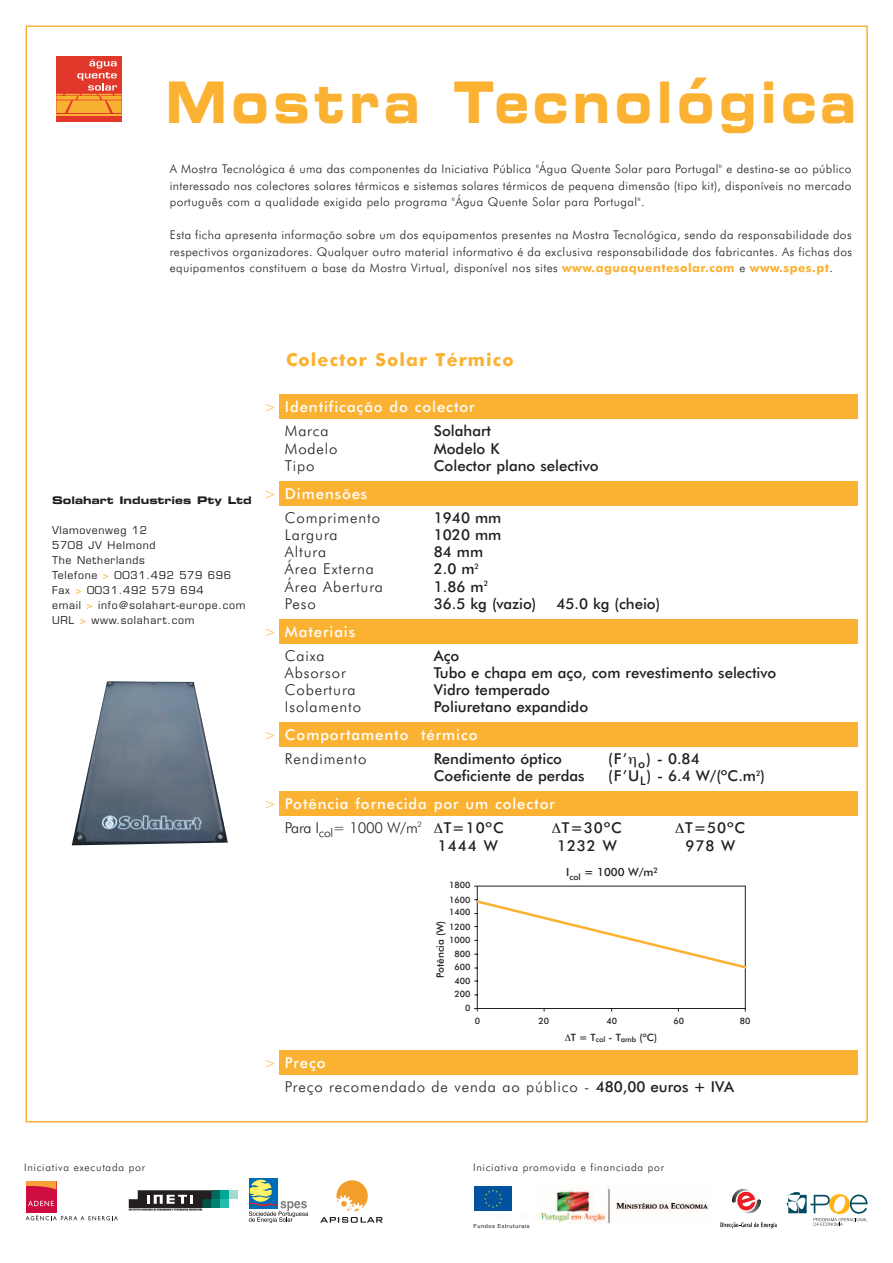
<style>
.page{position:relative;width:893px;height:1263px;background:#fff}
.page>*{position:absolute;margin:0;border:0;box-sizing:border-box;transform-origin:0 0}
.t1{font:57.3px "Eurostile Bold Extended Two";letter-spacing:.1em;color:#fbb131;scale:.8 1}
.t2{font:700 18px "Futura BT";letter-spacing:.06em;color:#fbb131}
.t3{font:500 15px "Futura BT";color:#231f20}
.t4{font:300 15px/24px "Futura BT";letter-spacing:.06em;color:#231f20}
.t5{font:500 15px/24px "Futura BT";letter-spacing:.06em;color:#fff}
.t6{font:500 15px/27.8px "Futura BT";letter-spacing:.03em;color:#231f20}
.t7{font:300 12px/16.5px "Futura BT";letter-spacing:.035em;color:#231f20;text-align:justify}
.t8{font:500 11.4px "Futura BT";color:#231f20}
.t9{font:10.5px/15px "Eurostile";letter-spacing:.07em;color:#231f20}
.t10{font:300 10.5px "Futura BT";letter-spacing:.07em;color:#231f20}
.t11{font:10.5px "Eurostile Bold Extended Two";color:#231f20}
.t12{font:500 10.05px "Futura BT";color:#231f20}
.t13{font:500 8.85px/14.1px "Futura BT";color:#231f20}
.t14{font:5.55px "Helvetica";letter-spacing:.1em;color:#231f20}
.s1{font-weight:700;color:#fbb131}
.s2{color:#fbb131}
.s3{font-weight:300;color:#fbb131}
.s4{font-weight:300;color:#231f20}
.s5{font-weight:500;color:#fff}
.s6{color:#fff}
.s7{color:#231f20}
.s8{font-weight:500}
</style>
<div class="page">
<div style="left:279px;top:395px;width:579px;height:24px;background:#fbb131"></div>
<div style="left:279px;top:1050px;width:579px;height:25px;background:#fbb131"></div>
<div style="left:279px;top:791px;width:579px;height:24px;background:#fbb131"></div>
<div style="left:279px;top:723px;width:579px;height:24px;background:#fbb131"></div>
<div style="left:279px;top:619px;width:579px;height:24px;background:#fbb131"></div>
<div style="left:279px;top:481px;width:579px;height:24px;background:#fbb131"></div>
<div style="left:26px;top:1181px;width:30px;height:31px;background:#cd0d40"></div>
<svg style="left:26px;top:1181px;width:30px;height:9px"></svg>
<svg style="left:28px;top:1201px;width:26px;height:5px"></svg>
<svg style="left:26px;top:1215px;width:92px;height:5px"></svg>
<svg style="left:249px;top:1178px;width:29px;height:2px"></svg>
<svg style="left:249px;top:1180px;width:59px;height:43px"></svg>
<svg style="left:320px;top:1180px;width:63px;height:43px"></svg>
<div style="left:229px;top:1190px;width:9px;height:9px;background:#a4d9d2"></div>
<div style="left:220px;top:1190px;width:9px;height:9px;background:#00a895"></div>
<div style="left:211px;top:1190px;width:9px;height:9px;background:#006a5d"></div>
<div style="left:220px;top:1199px;width:9px;height:9px;background:#25bcac"></div>
<div style="left:211px;top:1199px;width:9px;height:9px;background:#008172"></div>
<svg style="left:129px;top:1190px;width:82px;height:21px"></svg>
<img style="left:72px;top:681px;width:156px;height:164px">
<svg style="left:786px;top:1192px;width:81px;height:34px"></svg>
<div style="left:474px;top:1186px;width:37px;height:25px;background:#0153a0"></div>
<svg style="left:479px;top:1190px;width:43px;height:29px"></svg>
<svg style="left:731px;top:1189px;width:30px;height:24px"></svg>
<svg style="left:720px;top:1222px;width:56px;height:6px"></svg>
<img style="left:540px;top:1187px;width:169px;height:38px">
<hr style="left:477px;top:886px;width:1px;height:125px;background:#231f20">
<hr style="left:474px;top:1008px;width:271px;height:1px;background:#231f20">
<hr style="left:745px;top:886px;width:1px;height:126px;background:#231f20">
<hr style="left:474px;top:886px;width:271px;height:1px;background:#231f20">
<svg style="left:474px;top:898px;width:273px;height:73px"></svg>
<svg style="left:56px;top:56px;width:66px;height:66px"></svg>
<h1 class="t1" style="left:166px;top:82px;width:864px">Mostra Tecnológica</h1>
<p class="t7" style="left:170px;top:162px;width:683px">A Mostra Tecnológica é uma das componentes da Iniciativa Pública "Água Quente Solar para Portugal" e destina-se ao público interessado nos colectores solares térmicos e sistemas solares térmicos de pequena dimensão (tipo kit), disponíveis no mercado português com a qualidade exigida pelo programa "Água Quente Solar para Portugal".</p>
<p class="t7" style="left:170px;top:228px;width:683px">Esta ficha apresenta informação sobre um dos equipamentos presentes na Mostra Tecnológica, sendo da responsabilidade dos respectivos organizadores. Qualquer outro material informativo é da exclusiva responsabilidade dos fabricantes. As fichas dos equipamentos constituem a base da Mostra Virtual, disponível nos sites <span class="s1">www.aguaquentesolar.com</span> e <span class="s1">www.spes.pt</span>.</p>
<h2 class="t2" style="left:286px;top:354px;width:229px">Colector Solar Térmico</h2>
<p class="t11" style="left:52px;top:496px;width:201px">Solahart Industries Pty Ltd</p>
<p class="t9" style="left:52px;top:524px;width:195px">Vlamovenweg 12<br>5708 JV Helmond<br>The Netherlands<br>Telefone <span class="s2">&gt;</span> 0031.492 579 696<br>Fax <span class="s2">&gt;</span> 0031.492 579 694<br>email <span class="s2">&gt;</span> info@solahart-europe.com<br>URL <span class="s2">&gt;</span> www.solahart.com</p>
<p class="t5" style="left:285px;top:397px;width:191px;text-indent:-21px"><span class="s3">&gt;</span> Identificação do colector<br><span class="s4">Marca</span></p>
<p class="t3" style="left:434px;top:426px;width:59px">Solahart</p>
<p class="t4" style="left:285px;top:438px;width:54px">Modelo</p>
<p class="t3" style="left:434px;top:443px;width:67px">Modelo K</p>
<p class="t4" style="left:285px;top:455px;width:31px">Tipo</p>
<p class="t3" style="left:434px;top:460px;width:166px">Colector plano selectivo</p>
<p class="t4" style="left:285px;top:483px;width:97px;text-indent:-21px"><span class="s2">&gt;</span> <span class="s5">Dimensões<br></span>Comprimento</p>
<p class="t3" style="left:434px;top:512px;width:69px">1940 mm</p>
<p class="t4" style="left:285px;top:524px;width:54px">Largura</p>
<p class="t3" style="left:434px;top:529px;width:69px">1020 mm</p>
<p class="t4" style="left:285px;top:542px;width:43px">Altura</p>
<p class="t3" style="left:434px;top:546px;width:51px">84 mm</p>
<p class="t4" style="left:285px;top:559px;width:90px">Área Externa</p>
<p class="t3" style="left:434px;top:564px;width:47px">2.0 m<sup>2</sup></p>
<p class="t4" style="left:285px;top:576px;width:100px">Área Abertura</p>
<p class="t3" style="left:434px;top:581px;width:56px">1.86 m<sup>2</sup></p>
<p class="t4" style="left:285px;top:593px;width:32px">Peso</p>
<p class="t3" style="left:434px;top:598px;width:104px">36.5 kg (vazio)</p>
<p class="t3" style="left:556px;top:598px;width:105px">45.0 kg (cheio)</p>
<p class="t5" style="left:285px;top:621px;width:72px;text-indent:-21px"><span class="s3">&gt;</span> Materiais<br><span class="s4">Caixa</span></p>
<p class="t3" style="left:434px;top:650px;width:27px">Aço</p>
<p class="t4" style="left:285px;top:662px;width:62px">Absorsor</p>
<p class="t3" style="left:434px;top:667px;width:344px">Tubo e chapa em aço, com revestimento selectivo</p>
<p class="t4" style="left:285px;top:680px;width:72px">Cobertura</p>
<p class="t3" style="left:434px;top:684px;width:118px">Vidro temperado</p>
<p class="t4" style="left:285px;top:697px;width:78px">Isolamento</p>
<p class="t6" style="left:264px;top:695px;width:326px;text-indent:170px">Poliuretano expandido <span class="s3">&gt;</span> <span class="s6">Comportamento térmico</span></p>
<p class="t4" style="left:285px;top:749px;width:83px">Rendimento</p>
<p class="t3" style="left:434px;top:753px;width:130px">Rendimento óptico</p>
<p class="t3" style="left:608px;top:753px;width:93px">(F’ <sub>o</sub>) - 0.84</p>
<p class="t3" style="left:434px;top:771px;width:152px">Coeficiente de perdas</p>
<p class="t3" style="left:608px;top:771px;width:158px">(F’U<sub>L</sub>) - 6.4 W/(ºC.m<sup>2</sup>)</p>
<p class="t5" style="left:285px;top:794px;width:271px;text-indent:-21px"><span class="s3">&gt;</span> Potência fornecida por um colector<br><span class="s4">Para I</span><sub>col</sub><span class="s4">= 1000 W/m</span><sup>2</sup> <span class="s7">∆T=10ºC</span></p>
<p class="t3" style="left:552px;top:822px;width:72px">∆T=30ºC</p>
<p class="t3" style="left:675px;top:822px;width:72px">∆T=50ºC</p>
<p class="t3" style="left:438px;top:840px;width:61px">1444 W</p>
<p class="t3" style="left:557px;top:840px;width:61px">1232 W</p>
<p class="t3" style="left:685px;top:840px;width:51px">978 W</p>
<p class="t13" style="left:449px;top:880px;width:23px">1800<br>1600</p>
<p class="t13" style="left:449px;top:907px;width:23px">1400<br>1200</p>
<p class="t13" style="left:449px;top:934px;width:23px;text-align:right">1000<br>800</p>
<p class="t13" style="left:454px;top:961px;width:17px;text-align:justify">600<br>400<br>200</p>
<p class="t12" style="left:436px;top:978px;width:59px;rotate:-90deg">Potência (W)</p>
<p class="t13" style="left:465px;top:1002px;width:7px">0</p>
<p class="t8" style="left:566px;top:868px;width:93px">I<sub>col</sub> = 1000 W/m<sup>2</sup></p>
<p class="t13" style="left:474px;top:1015px;width:7px">0</p>
<p class="t13" style="left:538px;top:1015px;width:12px">20</p>
<p class="t13" style="left:606px;top:1015px;width:12px">40</p>
<p class="t13" style="left:673px;top:1015px;width:12px">60</p>
<p class="t13" style="left:739px;top:1015px;width:12px">80</p>
<p class="t12" style="left:564px;top:1033px;width:94px">∆T = T<sub>col</sub> - T<sub>amb</sub> (ºC)</p>
<p class="t4" style="left:285px;top:1052px;width:450px;text-indent:-21px"><span class="s2">&gt;</span> <span class="s5">Preço<br></span>Preço recomendado de venda ao público - <span class="s8">480,00 euros + IVA</span></p>
<p class="t10" style="left:24px;top:1163px;width:123px">Iniciativa executada por</p>
<p class="t10" style="left:473px;top:1164px;width:192px">Iniciativa promovida e financiada por</p>
<p class="t14" style="left:473px;top:1224px;width:57px">Fundos Estruturais</p>
</div>
